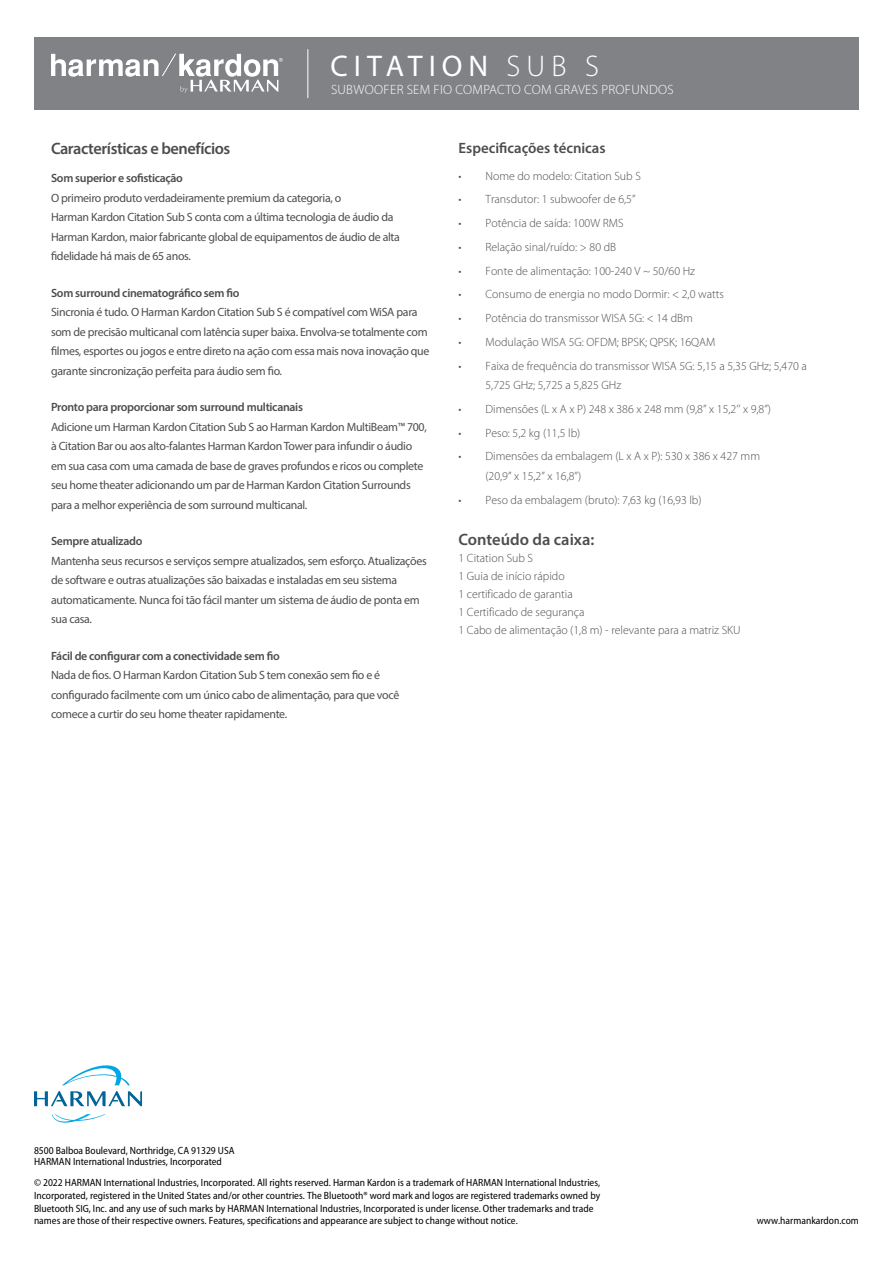
<style>
.page{position:relative;width:893px;height:1263px;background:#fff}
.page>*{position:absolute;margin:0;border:0;box-sizing:border-box;transform-origin:0 0}
.t1{font:30px "Myriad Pro";letter-spacing:.2em;color:#fff}
.t2{font:600 16.5px "Myriad Pro";letter-spacing:-.025em;color:#4d4d4f}
.t3{font:600 16.5px "Myriad Pro";color:#4d4d4f}
.t4{font:600 15px "Myriad Pro";color:#4d4d4f}
.t5{font:300 13.5px "Myriad Pro";letter-spacing:.02em;color:#fff}
.t6{font:12px/19.5px "Myriad Pro";letter-spacing:-.025em;color:#4d4d4f}
.t7{font:300 12px/18px "Myriad Pro";color:#4d4d4f}
.t8{font:600 12px "Myriad Pro";letter-spacing:-.025em;color:#4d4d4f}
.t9{font:semi-condensed 10.5px/12.6px "Myriad Pro";color:#000}
.s1{font-weight:300}
</style>
<div class="page">
<div style="left:34px;top:37px;width:825px;height:72px;background:#808285"></div>
<hr style="left:307px;top:49px;width:1px;height:49px;background:#fff">
<svg style="left:51px;top:54px;width:232px;height:39px"></svg>
<svg style="left:62px;top:1065px;width:68px;height:20px"></svg>
<svg style="left:52px;top:1114px;width:54px;height:9px"></svg>
<svg style="left:34px;top:1091px;width:108px;height:15px"></svg>
<h1 class="t1" style="left:330px;top:48px;width:270px">CITATION <span class="s1">SUB S</span></h1>
<p class="t5" style="left:331px;top:82px;width:344px">SUBWOOFER SEM FIO COMPACTO COM GRAVES PROFUNDOS</p>
<h2 class="t2" style="left:51px;top:138px;width:181px">Características e benefícios</h2>
<p class="t8" style="left:51px;top:170px;width:133px">Som superior e sofisticação</p>
<p class="t6" style="left:51px;top:188px;width:350px">O primeiro produto verdadeiramente premium da categoria, o<br>Harman Kardon Citation Sub S conta com a última tecnologia de áudio da Harman Kardon, maior fabricante global de equipamentos de áudio de alta fidelidade há mais de 65 anos.</p>
<p class="t8" style="left:51px;top:285px;width:190px">Som surround cinematográfico sem fio</p>
<p class="t6" style="left:51px;top:302px;width:380px">Sincronia é tudo. O Harman Kardon Citation Sub S é compatível com WiSA para som de precisão multicanal com latência super baixa. Envolva-se totalmente com filmes, esportes ou jogos e entre direto na ação com essa mais nova inovação que garante sincronização perfeita para áudio sem fio.</p>
<p class="t8" style="left:51px;top:399px;width:253px">Pronto para proporcionar som surround multicanais</p>
<p class="t6" style="left:51px;top:417px;width:377px">Adicione um Harman Kardon Citation Sub S ao Harman Kardon MultiBeam™ 700, à Citation Bar ou aos alto-falantes Harman Kardon Tower para infundir o áudio em sua casa com uma camada de base de graves profundos e ricos ou complete seu home theater adicionando um par de Harman Kardon Citation Surrounds para a melhor experiência de som surround multicanal.</p>
<p class="t8" style="left:51px;top:533px;width:93px">Sempre atualizado</p>
<p class="t6" style="left:51px;top:551px;width:377px">Mantenha seus recursos e serviços sempre atualizados, sem esforço. Atualizações de software e outras atualizações são baixadas e instaladas em seu sistema automaticamente. Nunca foi tão fácil manter um sistema de áudio de ponta em sua casa.</p>
<p class="t8" style="left:51px;top:648px;width:230px">Fácil de configurar com a conectividade sem fio</p>
<p class="t6" style="left:51px;top:665px;width:350px">Nada de fios. O Harman Kardon Citation Sub S tem conexão sem fio e é configurado facilmente com um único cabo de alimentação, para que você comece a curtir do seu home theater rapidamente.</p>
<p class="t4" style="left:458px;top:138px;width:149px">Especificações técnicas</p>
<p class="t7" style="left:458px;top:167px;width:184px">• Nome do modelo: Citation Sub S</p>
<p class="t7" style="left:458px;top:190px;width:179px">• Transdutor: 1 subwoofer de 6,5”</p>
<p class="t7" style="left:458px;top:214px;width:167px">• Potência de saída: 100W RMS</p>
<p class="t7" style="left:458px;top:238px;width:159px">• Relação sinal/ruído: &gt; 80 dB</p>
<p class="t7" style="left:458px;top:262px;width:238px">• Fonte de alimentação: 100-240 V ~ 50/60 Hz</p>
<p class="t7" style="left:458px;top:285px;width:267px">• Consumo de energia no modo Dormir: &lt; 2,0 watts</p>
<p class="t7" style="left:458px;top:309px;width:236px">• Potência do transmissor WISA 5G: &lt; 14 dBm</p>
<p class="t7" style="left:458px;top:333px;width:258px">• Modulação WISA 5G: OFDM; BPSK; QPSK; 16QAM</p>
<p class="t7" style="left:485px;top:356px;width:323px;line-height:19.5px;text-indent:-27px">• Faixa de frequência do transmissor WISA 5G: 5,15 a 5,35 GHz; 5,470 a<br>5,725 GHz; 5,725 a 5,825 GHz</p>
<p class="t7" style="left:458px;top:400px;width:314px">• Dimensões (L x A x P) 248 x 386 x 248 mm (9,8” x 15,2’’ x 9,8”)</p>
<p class="t7" style="left:458px;top:424px;width:123px">• Peso: 5,2 kg (11,5 lb)</p>
<p class="t7" style="left:485px;top:447px;width:276px;line-height:19.5px;text-indent:-27px">• Dimensões da embalagem (L x A x P): 530 x 386 x 427 mm (20,9” x 15,2” x 16,8”)</p>
<p class="t7" style="left:458px;top:491px;width:245px">• Peso da embalagem (bruto): 7,63 kg (16,93 lb)</p>
<h2 class="t3" style="left:458px;top:529px;width:137px">Conteúdo da caixa:</h2>
<p class="t7" style="left:458px;top:549px;width:284px">1 Citation Sub S<br>1 Guia de início rápido<br>1 certificado de garantia<br>1 Certificado de segurança<br>1 Cabo de alimentação (1,8 m) - relevante para a matriz SKU</p>
<p class="t9" style="left:34px;top:1145px;width:202px;line-height:11.6px">8500 Balboa Boulevard, Northridge, CA 91329 USA<br>HARMAN International Industries, Incorporated</p>
<p class="t9" style="left:34px;top:1177px;width:568px">© 2022 HARMAN International Industries, Incorporated. All rights reserved. Harman Kardon is a trademark of HARMAN International Industries, Incorporated, registered in the United States and/or other countries. The Bluetooth® word mark and logos are registered trademarks owned by Bluetooth SIG, Inc. and any use of such marks by HARMAN International Industries, Incorporated is under license. Other trademarks and trade names are those of their respective owners. Features, specifications and appearance are subject to change without notice.</p>
<p class="t9" style="left:757px;top:1215px;width:104px">www.harmankardon.com</p>
</div>
